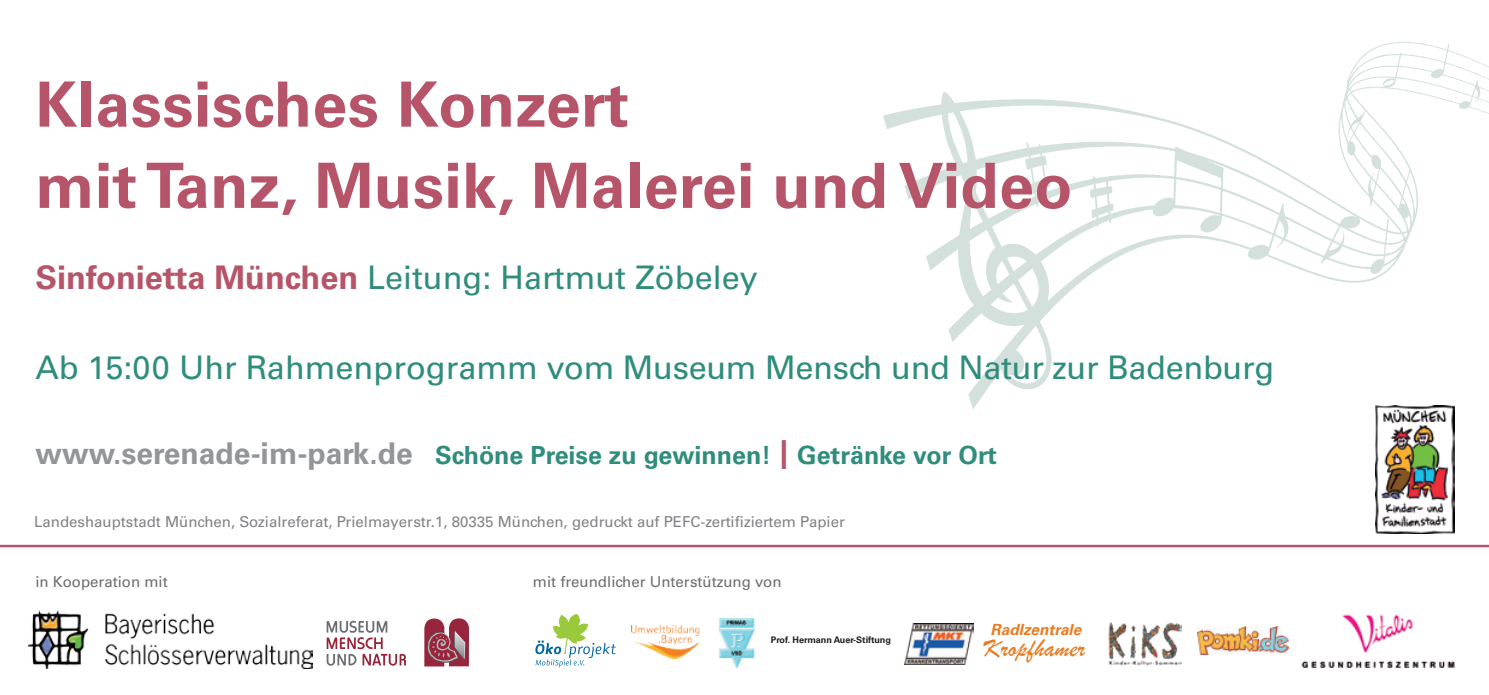
<style>
.page{position:relative;width:1489px;height:695px;background:#fff}
.page>*{position:absolute;margin:0;border:0;box-sizing:border-box;transform-origin:0 0}
.t1{font:700 62.5px/81.2px "Univers";letter-spacing:.005em;color:#b65569}
.t2{font:32.5px "Univers";letter-spacing:-.005em;color:#2f8d7c}
.t3{font:26.5px "Brush Script";color:#e87c24}
.t4{font:700 25px "Univers";color:#2f8d7c}
.t5{font:italic 700 15.5px "Univers";color:#e87c24}
.t6{font:15px "Univers";color:#808285}
.t7{font:15px "Univers";color:#6c6d70}
.t8{font:700 9px "Univers";color:#231f20}
.s1{font-weight:700;color:#b65569}
.s2{font-size:30px;color:#939598}
.s3{font-weight:400;font-size:40px;color:#b65569}
</style>
<div class="page">
<img style="left:883px;top:42px;width:605px;height:378px">
<svg style="left:424px;top:618px;width:45px;height:48px;background:#a45565"></svg>
<svg style="left:326px;top:620px;width:80px;height:45px"></svg>
<img style="left:28px;top:611px;width:284px;height:57px">
<hr style="left:0;top:544px;width:1488px;height:3px;background:#b65569">
<img style="left:1375px;top:405px;width:79px;height:128px">
<img style="left:1108px;top:622px;width:73px;height:43px">
<img style="left:631px;top:625px;width:69px;height:33px">
<img style="left:904px;top:623px;width:69px;height:41px">
<img style="left:718px;top:618px;width:36px;height:50px">
<svg style="left:535px;top:614px;width:80px;height:53px"></svg>
<img style="left:1197px;top:626px;width:91px;height:28px">
<img style="left:1301px;top:614px;width:154px;height:54px">
<h1 class="t1" style="left:35px;top:64px;width:1038px">Klassisches Konzert<br>mit Tanz, Musik, Malerei und Video</h1>
<h2 class="t2" style="left:35px;top:258px;width:724px"><span class="s1">Sinfonietta München</span> Leitung: Hartmut Zöbeley</h2>
<h2 class="t2" style="left:35px;top:348px;width:1240px">Ab 15:00 Uhr Rahmenprogramm vom Museum Mensch und Natur zur Badenburg</h2>
<h3 class="t4" style="left:35px;top:440px;width:963px"><span class="s2">www.serenade-im-park.de</span> Schöne Preise zu gewinnen! <span class="s3">I</span> Getränke vor Ort</h3>
<p class="t6" style="left:34px;top:512px;width:812px">Landeshauptstadt München, Sozialreferat, Prielmayerstr.1, 80335 München, gedruckt auf PEFC-zertifiziertem Papier</p>
<p class="t7" style="left:35px;top:572px;width:134px">in Kooperation mit</p>
<p class="t7" style="left:533px;top:572px;width:250px">mit freundlicher Unterstützung von</p>
<p class="t8" style="left:770px;top:634px;width:122px">Prof. Hermann Auer-Stiftung</p>
<p class="t5" style="left:990px;top:620px;width:92px">Radlzentrale</p>
<h3 class="t3" style="left:983px;top:631px;width:103px">Kropfhamer</h3>
</div>
